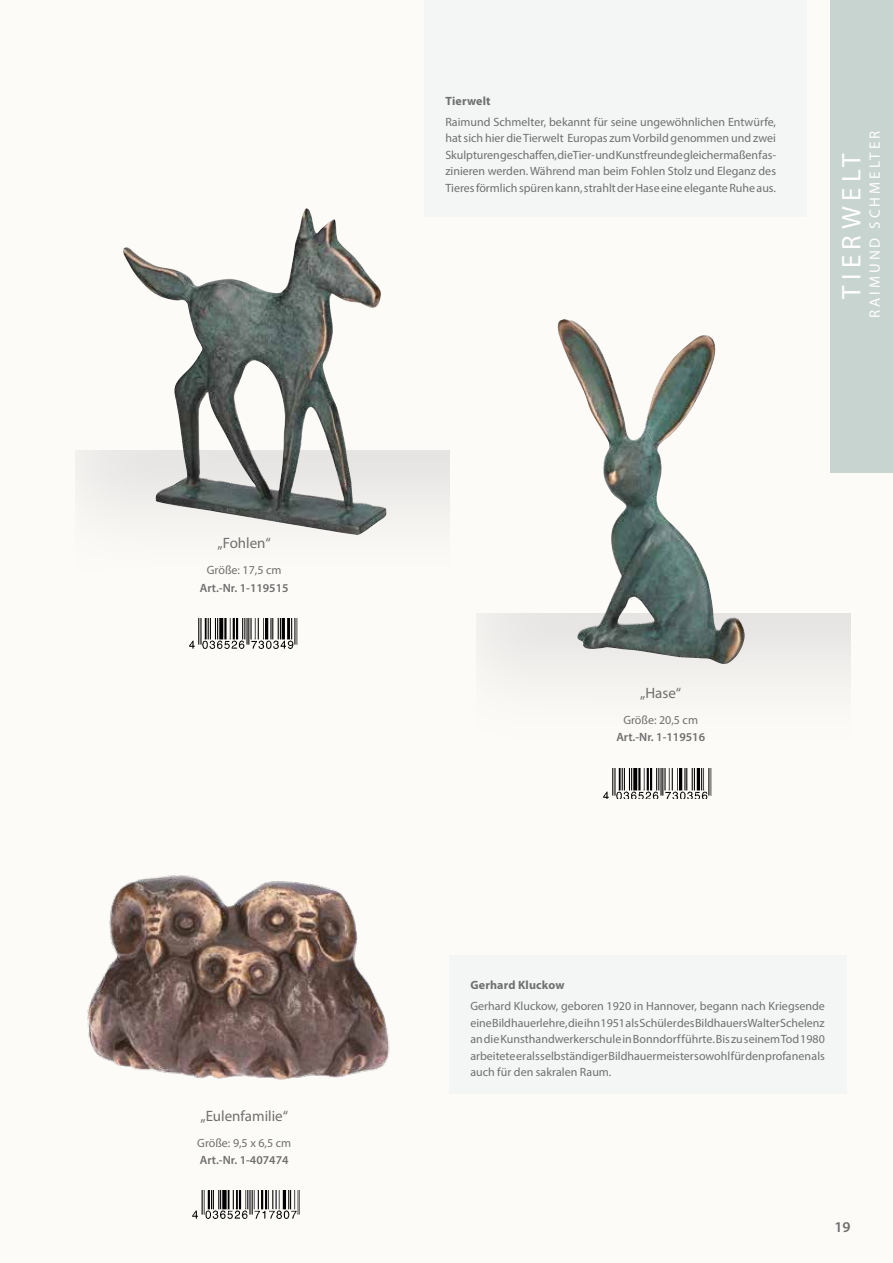
<style>
.page{position:relative;width:893px;height:1263px;background:#fdfbf8}
.page>*{position:absolute;margin:0;border:0;box-sizing:border-box;transform-origin:0 0}
.t1{font:27px "Myriad Pro";letter-spacing:.2em;color:#fff}
.t2{font:15px "Myriad Pro";color:#706f6f}
.t3{font:15px "Myriad Pro";letter-spacing:.2em;color:#fff}
.t4{font:600 15px "Myriad Pro";color:#706f6f}
.t5{font:12px/16.5px "Myriad Pro";color:#706f6f;text-align:justify}
.t6{font:600 12px "Myriad Pro";color:#706f6f}
.t7{font:700 12px "Myriad Pro";letter-spacing:.015em;color:#706f6f}
</style>
<div class="page">
<div style="left:75px;top:451px;width:374px;height:140px;background:linear-gradient(to bottom,#e8e7e5,#fffefa)"></div>
<img style="left:122px;top:208px;width:265px;height:327px">
<img style="left:189px;top:618px;width:109px;height:30px">
<div style="left:831px;top:0;width:62px;height:472px;background:#c8d4cf"></div>
<div style="left:476px;top:614px;width:374px;height:140px;background:linear-gradient(to bottom,#e7e6e4,#fffefb)"></div>
<img style="left:556px;top:319px;width:190px;height:347px">
<img style="left:603px;top:769px;width:109px;height:29px">
<img style="left:87px;top:875px;width:303px;height:205px">
<img style="left:192px;top:1191px;width:108px;height:27px">
<div style="left:449px;top:955px;width:397px;height:139px;background:#f3f6f5"></div>
<div style="left:424px;top:0;width:383px;height:217px;background:#f3f6f5"></div>
<p class="t2" style="left:217px;top:534px;width:55px">„Fohlen“</p>
<p class="t5" style="left:207px;top:562px;width:76px">Größe: 17,5 cm</p>
<p class="t6" style="left:200px;top:580px;width:90px">Art.-Nr. 1-119515</p>
<p class="t2" style="left:200px;top:1106px;width:89px">„Eulenfamilie“</p>
<p class="t5" style="left:197px;top:1134px;width:95px">Größe: 9,5 x 6,5 cm</p>
<p class="t6" style="left:200px;top:1152px;width:90px">Art.-Nr. 1-407474</p>
<p class="t7" style="left:445px;top:93px;width:47px">Tierwelt</p>
<p class="t5" style="left:445px;top:113px;width:332px">Raimund Schmelter, bekannt für seine ungewöhnlichen Entwürfe, hat sich hier die Tierwelt Europas zum Vorbild genommen und zwei Skulpturen geschaffen, die Tier- und Kunstfreunde gleichermaßen fas&shy;zinieren werden. Während man beim Fohlen Stolz und Eleganz des Tieres förmlich spüren kann, strahlt der Hase eine elegante Ruhe aus.</p>
<h1 class="t1" style="left:835px;top:299px;width:147px;rotate:-90deg">TIERWELT</h1>
<p class="t3" style="left:865px;top:318px;width:189px;rotate:-90deg">RAIMUND SCHMELTER</p>
<p class="t2" style="left:640px;top:683px;width:43px">„Hase“</p>
<p class="t5" style="left:623px;top:711px;width:76px">Größe: 20,5 cm</p>
<p class="t6" style="left:616px;top:729px;width:90px">Art.-Nr. 1-119516</p>
<p class="t7" style="left:470px;top:977px;width:96px">Gerhard Kluckow</p>
<p class="t5" style="left:470px;top:998px;width:356px">Gerhard Kluckow, geboren 1920 in Hannover, begann nach Kriegsende eine Bildhauerlehre, die ihn 1951 als Schüler des Bildhauers Walter Schelenz an die Kunsthandwerkerschule in Bonndorf führte. Bis zu seinem Tod 1980 arbeitete er als selbständiger Bildhauermeister sowohl für den profanen als auch für den sakralen Raum.</p>
<p class="t4" style="left:834px;top:1217px;width:18px">19</p>
</div>
